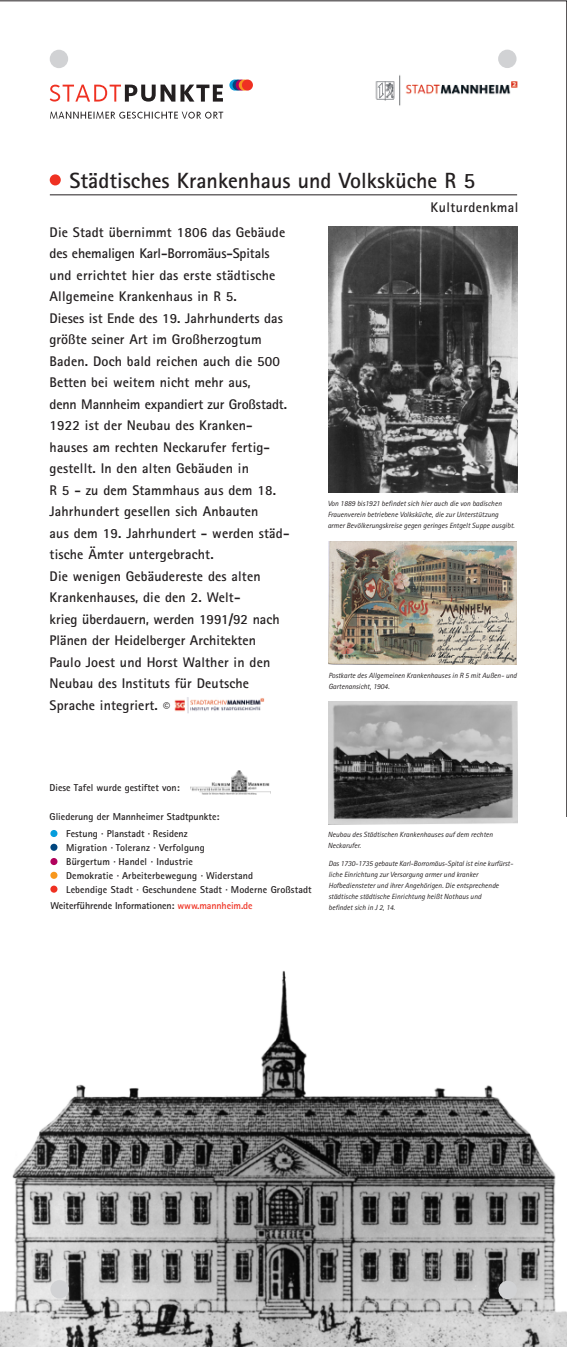
<style>
.page{position:relative;width:567px;height:1347px;background:#fff}
.page>*{position:absolute;margin:0;border:0;box-sizing:border-box;transform-origin:0 0}
.t1{font:700 22px "Rotis Sans Serif";color:#231f20}
.t2{font:700 14px/21.5px "Rotis Sans Serif";letter-spacing:.01em;color:#231f20}
.t3{font:300 14px "Rotis Sans Serif";color:#231f20}
.t4{font:700 10px/14px "Rotis Sans Serif";letter-spacing:.01em;color:#231f20}
.t5{font:700 10px "Rotis Sans Serif";letter-spacing:-.01em;color:#231f20}
.t6{font:italic 7.5px/11px "Rotis Sans Serif";color:#231f20}
.s1{color:#ef3122}
</style>
<div class="page">
<img style="left:0;top:971px;width:567px;height:375px">
<svg style="left:229px;top:79px;width:11px;height:12px"></svg>
<svg style="left:233px;top:79px;width:11px;height:12px"></svg>
<svg style="left:236px;top:79px;width:11px;height:12px"></svg>
<svg style="left:239px;top:79px;width:11px;height:12px"></svg>
<div style="left:242px;top:79px;width:11px;height:12px;background:#ef3122;border-radius:50%"></div>
<img style="left:375px;top:75px;width:143px;height:31px">
<svg style="left:50px;top:85px;width:173px;height:17px"></svg>
<svg style="left:50px;top:112px;width:173px;height:7px"></svg>
<hr style="left:50px;top:195px;width:467px;height:1px;background:#231f20">
<div style="left:50px;top:174px;width:11px;height:11px;background:#ef3122;border-radius:50%"></div>
<svg style="left:328px;top:664px;width:189px;height:1px"></svg>
<img style="left:328px;top:541px;width:189px;height:123px">
<div style="left:50px;top:1280px;width:19px;height:18px;background:#d1d2d4;border-radius:50%"></div>
<div style="left:498px;top:1280px;width:19px;height:19px;background:#d1d2d4;border-radius:50%"></div>
<div style="left:50px;top:50px;width:18px;height:18px;background:#d1d2d4;border-radius:50%"></div>
<div style="left:498px;top:50px;width:18px;height:18px;background:#d1d2d4;border-radius:50%"></div>
<img style="left:329px;top:701px;width:188px;height:123px">
<img style="left:328px;top:227px;width:189px;height:266px">
<div style="left:50px;top:871px;width:7px;height:8px;background:#f7971d;border-radius:50%"></div>
<div style="left:50px;top:885px;width:7px;height:7px;background:#ef3122;border-radius:50%"></div>
<div style="left:50px;top:858px;width:7px;height:7px;background:#b1015c;border-radius:50%"></div>
<div style="left:50px;top:843px;width:7px;height:7px;background:#00467e;border-radius:50%"></div>
<div style="left:50px;top:830px;width:7px;height:7px;background:#069ddc;border-radius:50%"></div>
<img style="left:174px;top:697px;width:90px;height:16px">
<img style="left:191px;top:770px;width:79px;height:24px">
<h1 class="t1" style="left:69px;top:173px;width:407px">Städtisches Krankenhaus und Volksküche R 5</h1>
<p class="t2" style="left:50px;top:222px;width:241px">Die Stadt übernimmt 1806 das Gebäude des ehemaligen Karl-Borromäus-Spitals und errichtet hier das erste städtische Allgemeine Krankenhaus in R 5.<br>Dieses ist Ende des 19. Jahrhunderts das größte seiner Art im Großherzogtum Baden. Doch bald reichen auch die 500<br>Betten bei weitem nicht mehr aus,<br>denn Mannheim expandiert zur Großstadt.<br>1922 ist der Neubau des Kranken&shy;hauses am rechten Neckarufer fertig&shy;gestellt. In den alten Gebäuden in<br>R 5 - zu dem Stammhaus aus dem 18.<br>Jahrhundert gesellen sich Anbauten<br>aus dem 19. Jahrhundert - werden städ&shy;tische Ämter untergebracht.<br>Die wenigen Gebäudereste des alten Krankenhauses, die den 2. Welt-<br>krieg überdauern, werden 1991/92 nach Plänen der Heidelberger Architekten Paulo Joest und Horst Walther in den Neubau des Instituts für Deutsche Sprache integriert.</p>
<p class="t3" style="left:163px;top:702px;width:8px">©</p>
<p class="t2" style="left:431px;top:198px;width:89px">Kulturdenkmal</p>
<p class="t6" style="left:328px;top:499px;width:189px">Von 1889 bis1921 befindet sich hier auch die von badischen<br>Frauenverein betriebene Volksküche, die zur Unterstützung armer Bevölkerungskreise gegen geringes Entgelt Suppe ausgibt.</p>
<p class="t6" style="left:328px;top:671px;width:190px">Postkarte des Allgemeinen Krankenhauses in R 5 mit Außen- und<br>Gartenansicht, 1904.</p>
<p class="t4" style="left:50px;top:782px;width:132px">Diese Tafel wurde gestiftet von:</p>
<p class="t4" style="left:50px;top:810px;width:171px">Gliederung der Mannheimer Stadtpunkte:</p>
<p class="t4" style="left:66px;top:827px;width:247px">Festung · Planstadt · Residenz<br>Migration · Toleranz · Verfolgung<br>Bürgertum · Handel · Industrie<br>Demokratie · Arbeiterbewegung · Widerstand<br>Lebendige Stadt · Geschundene Stadt · Moderne Großstadt</p>
<p class="t5" style="left:50px;top:902px;width:204px">Weiterführende Informationen: <span class="s1">www.mannheim.de</span></p>
<p class="t6" style="left:328px;top:829px;width:167px">Neubau des Städtischen Krankenhauses auf dem rechten<br>Neckarufer.</p>
<p class="t6" style="left:328px;top:858px;width:186px">Das 1730-1735 gebaute Karl-Borromäus-Spital ist eine kurfürst&shy;liche Einrichtung zur Versorgung armer und kranker Hofbediensteter und ihrer Angehörigen. Die entsprechende städtische städtische Einrichtung heißt Nothaus und<br>befindet sich in J 2, 14.</p>
</div>
